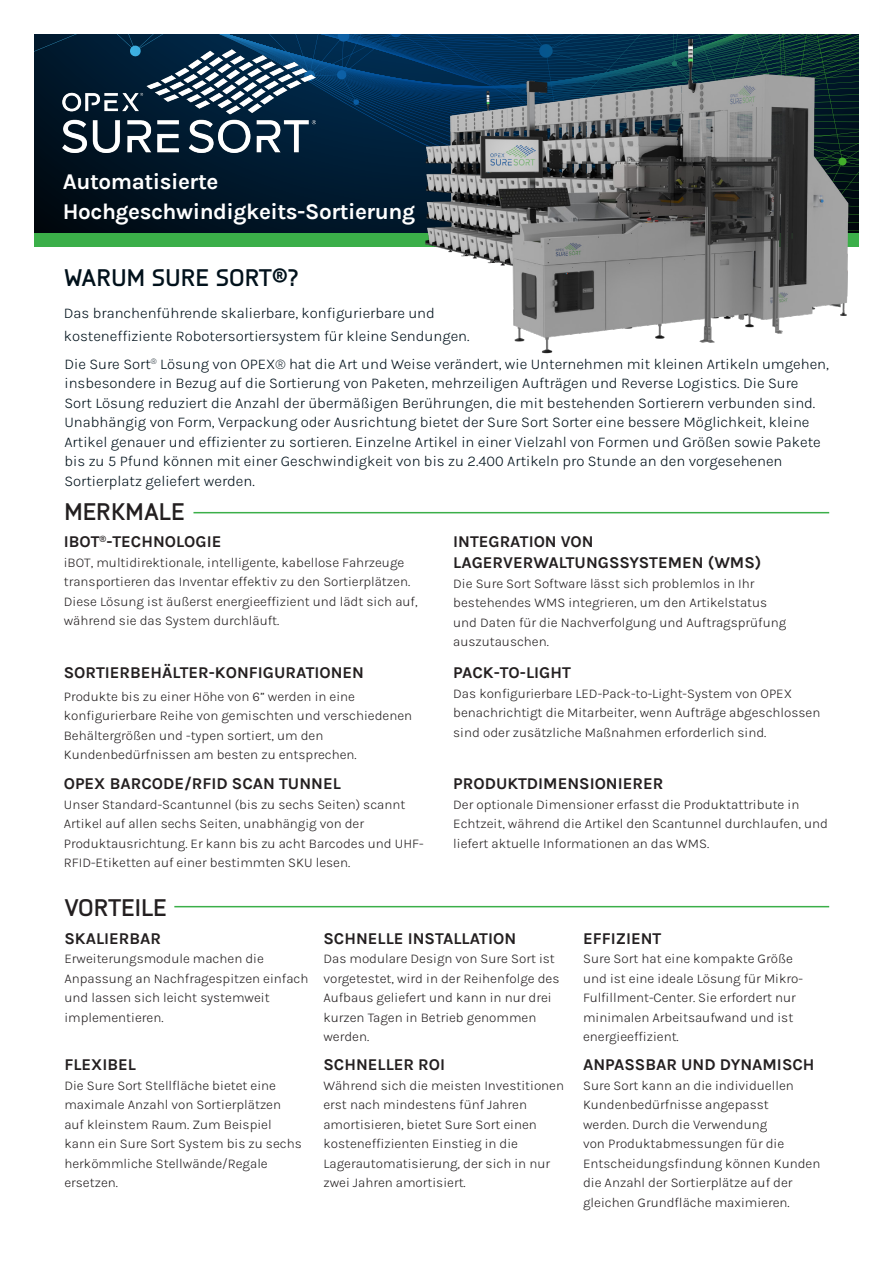
<style>
.page{position:relative;width:893px;height:1263px;background:#fff}
.page>*{position:absolute;margin:0;border:0;box-sizing:border-box;transform-origin:0 0}
.H2_Header{font:700 24px "Knul";color:#231f20}
.H2-Header{font:700 24px "Knul";color:#01111b}
.H1_Title{font:700 22.5px/30px "Karla";letter-spacing:-.02em;color:#fff}
.H3-Subheader{font:700 16.5px/21px "Karla";color:#231f20}
.H4-SectionHeader{font:700 16.5px "Karla";color:#231f20}
.Intro_Paragraph_2{font:300 15px/19.5px "Karla";color:#01111b}
.Intro_Paragraph_1{font:300 15px/22.5px "Karla";color:#01111b}
.Paragraph{font:300 13.5px/19.5px "Karla";color:#231f20}
</style>
<div class="page">
<svg style="left:34px;top:34px;width:185px;height:199px;background:#001322"></svg>
<svg style="left:219px;top:34px;width:50px;height:199px;background:#011c32"></svg>
<svg style="left:269px;top:34px;width:590px;height:199px;background:#002543"></svg>
<div style="left:34px;top:233px;width:825px;height:14px;background:#3baf49"></div>
<hr style="left:193px;top:512px;width:636px;height:1px;background:#3baf49">
<hr style="left:174px;top:906px;width:655px;height:1px;background:#3baf49">
<img style="left:413px;top:35px;width:446px;height:319px">
<img style="left:63px;top:49px;width:252px;height:104px">
<p class="H1_Title" style="left:63px;top:165px;width:354px">Automatisierte<br>Hochgeschwindigkeits-Sortierung</p>
<p class="H2-Header" style="left:64px;top:260px;width:236px">WARUM SURE SORT®?</p>
<p class="Intro_Paragraph_1" style="left:64px;top:301px;width:407px">Das branchenführende skalierbare, konfigurierbare und kosteneffiziente Robotersortiersystem für kleine Sendungen.</p>
<p class="Intro_Paragraph_2" style="left:64px;top:354px;width:766px">Die Sure Sort<sup>®</sup> Lösung von OPEX® hat die Art und Weise verändert, wie Unternehmen mit kleinen Artikeln umgehen, insbesondere in Bezug auf die Sortierung von Paketen, mehrzeiligen Aufträgen und Reverse Logistics. Die Sure Sort Lösung reduziert die Anzahl der übermäßigen Berührungen, die mit bestehenden Sortierern verbunden sind.<br>Unabhängig von Form, Verpackung oder Ausrichtung bietet der Sure Sort Sorter eine bessere Möglichkeit, kleine Artikel genauer und effizienter zu sortieren. Einzelne Artikel in einer Vielzahl von Formen und Größen sowie Pakete bis zu 5 Pfund können mit einer Geschwindigkeit von bis zu 2.400 Artikeln pro Stunde an den vorgesehenen Sortierplatz geliefert werden.</p>
<p class="H2_Header" style="left:64px;top:494px;width:122px">MERKMALE</p>
<p class="H3-Subheader" style="left:64px;top:531px;width:159px">IBOT<sup>®</sup>-TECHNOLOGIE</p>
<p class="Paragraph" style="left:64px;top:552px;width:355px">iBOT, multidirektionale, intelligente, kabellose Fahrzeuge transportieren das Inventar effektiv zu den Sortierplätzen.<br>Diese Lösung ist äußerst energieeffizient und lädt sich auf, während sie das System durchläuft.</p>
<p class="H4-SectionHeader" style="left:64px;top:662px;width:302px">SORTIERBEHÄLTER-KONFIGURATIONEN</p>
<p class="Paragraph" style="left:64px;top:686px;width:350px">Produkte bis zu einer Höhe von 6” werden in eine konfigurierbare Reihe von gemischten und verschiedenen Behältergrößen und -typen sortiert, um den Kundenbedürfnissen am besten zu entsprechen.</p>
<p class="H3-Subheader" style="left:64px;top:772px;width:279px">OPEX BARCODE/RFID SCAN TUNNEL</p>
<p class="Paragraph" style="left:64px;top:794px;width:361px">Unser Standard-Scantunnel (bis zu sechs Seiten) scannt Artikel auf allen sechs Seiten, unabhängig von der Produktausrichtung. Er kann bis zu acht Barcodes und UHF-RFID-Etiketten auf einer bestimmten SKU lesen.</p>
<p class="H2_Header" style="left:64px;top:890px;width:104px">VORTEILE</p>
<p class="H3-Subheader" style="left:453px;top:531px;width:310px">INTEGRATION VON<br>LAGERVERWALTUNGSSYSTEMEN (WMS)</p>
<p class="Paragraph" style="left:453px;top:573px;width:334px">Die Sure Sort Software lässt sich problemlos in Ihr bestehendes WMS integrieren, um den Artikelstatus und Daten für die Nachverfolgung und Auftragsprüfung auszutauschen.</p>
<p class="H3-Subheader" style="left:453px;top:662px;width:119px">PACK-TO-LIGHT</p>
<p class="Paragraph" style="left:453px;top:683px;width:369px">Das konfigurierbare LED-Pack-to-Light-System von OPEX benachrichtigt die Mitarbeiter, wenn Aufträge abgeschlossen sind oder zusätzliche Maßnahmen erforderlich sind.</p>
<p class="H3-Subheader" style="left:453px;top:772px;width:212px">PRODUKTDIMENSIONIERER</p>
<p class="Paragraph" style="left:453px;top:794px;width:376px">Der optionale Dimensioner erfasst die Produktattribute in<br>Echtzeit, während die Artikel den Scantunnel durchlaufen, und liefert aktuelle Informationen an das WMS.</p>
<p class="H3-Subheader" style="left:64px;top:927px;width:98px">SKALIERBAR</p>
<p class="Paragraph" style="left:64px;top:949px;width:246px">Erweiterungsmodule machen die<br>Anpassung an Nachfragespitzen einfach und lassen sich leicht systemweit implementieren.</p>
<p class="H3-Subheader" style="left:64px;top:1053px;width:73px">FLEXIBEL</p>
<p class="Paragraph" style="left:64px;top:1075px;width:239px">Die Sure Sort Stellfläche bietet eine maximale Anzahl von Sortierplätzen auf kleinstem Raum. Zum Beispiel kann ein Sure Sort System bis zu sechs herkömmliche Stellwände/Regale ersetzen.</p>
<p class="H3-Subheader" style="left:323px;top:927px;width:194px">SCHNELLE INSTALLATION</p>
<p class="Paragraph" style="left:323px;top:949px;width:238px">Das modulare Design von Sure Sort ist vorgetestet, wird in der Reihenfolge des<br>Aufbaus geliefert und kann in nur drei kurzen Tagen in Betrieb genommen werden.</p>
<p class="H3-Subheader" style="left:323px;top:1053px;width:123px">SCHNELLER ROI</p>
<p class="Paragraph" style="left:323px;top:1075px;width:242px">Während sich die meisten Investitionen erst nach mindestens fünf Jahren amortisieren, bietet Sure Sort einen kosteneffizienten Einstieg in die Lagerautomatisierung, der sich in nur zwei Jahren amortisiert.</p>
<p class="H3-Subheader" style="left:583px;top:927px;width:80px">EFFIZIENT</p>
<p class="Paragraph" style="left:583px;top:949px;width:221px">Sure Sort hat eine kompakte Größe und ist eine ideale Lösung für Mikro-<br>Fulfillment-Center. Sie erfordert nur minimalen Arbeitsaufwand und ist energieeffizient.</p>
<p class="H3-Subheader" style="left:583px;top:1053px;width:233px">ANPASSBAR UND DYNAMISCH</p>
<p class="Paragraph" style="left:583px;top:1075px;width:239px">Sure Sort kann an die individuellen Kundenbedürfnisse angepasst<br>werden. Durch die Verwendung<br>von Produktabmessungen für die Entscheidungsfindung können Kunden die Anzahl der Sortierplätze auf der gleichen Grundfläche maximieren.</p>
</div>
